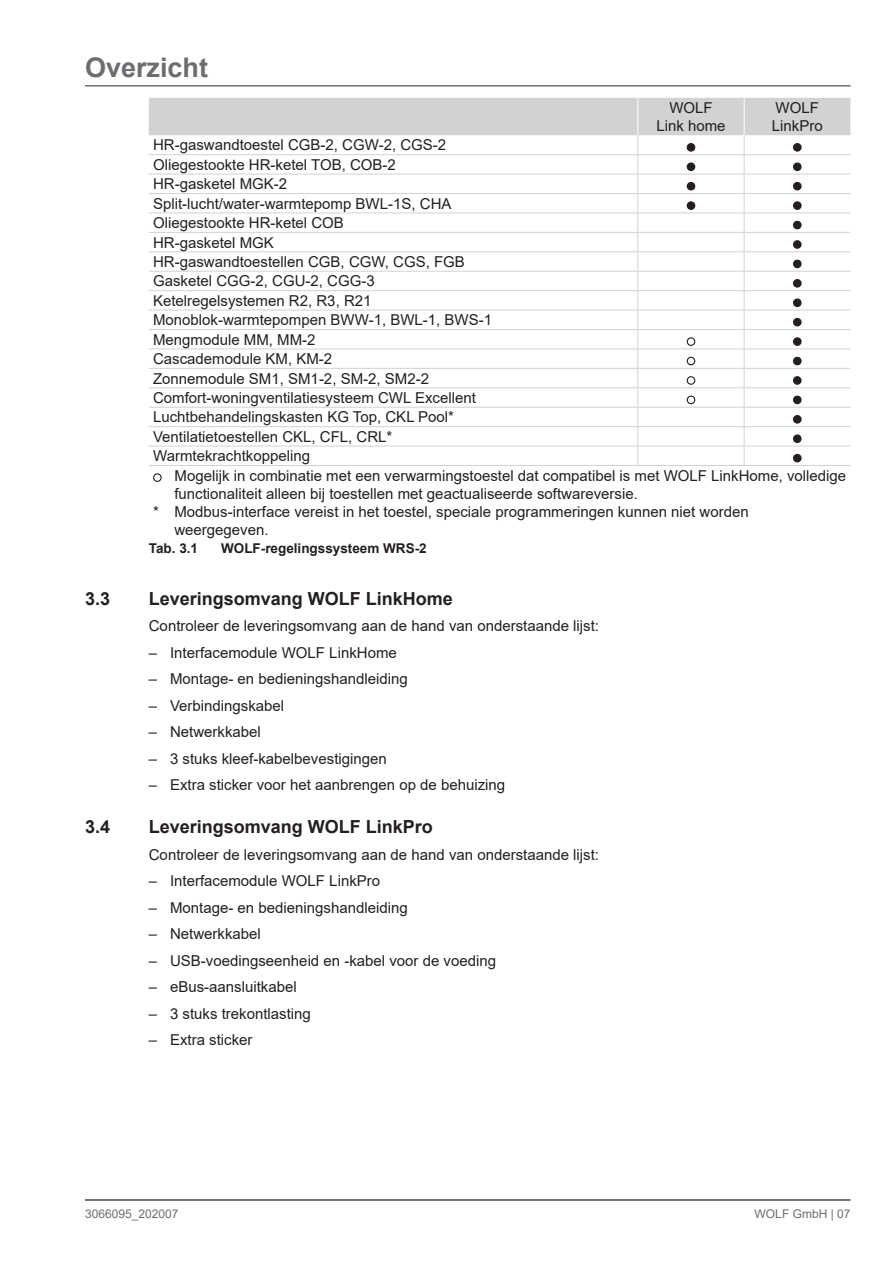
<style>
.page{position:relative;width:893px;height:1263px;background:#fff}
.page>*{position:absolute;margin:0;border:0;box-sizing:border-box;transform-origin:0 0}
.t1{font:700 27px "Arial";color:#6c6d70}
.t2{font:700 18px "Arial";color:#231f20}
.t3{font:15px/19.4px "Arial";color:#231f20}
.t4{font:700 13.5px "Arial";color:#231f20}
.t5{font:12px "Arial";color:#6c6d70}
</style>
<div class="page">
<hr style="left:85px;top:85px;width:765px;height:2px;background:#6c6d70">
<hr style="left:85px;top:1199px;width:765px;height:2px;background:#6c6d70">
<hr style="left:149px;top:465px;width:489px;height:1px;background:#d1d2d4">
<hr style="left:638px;top:465px;width:106px;height:1px;background:#d1d2d4">
<hr style="left:744px;top:465px;width:106px;height:1px;background:#d1d2d4">
<svg style="left:149px;top:98px;width:701px;height:367px"></svg>
<div style="left:687px;top:144px;width:8px;height:7px;background:#231f20;border-radius:50%"></div>
<div style="left:687px;top:143px;width:8px;height:9px;border:1px solid #231f20;border-radius:50%"></div>
<div style="left:793px;top:144px;width:8px;height:7px;background:#231f20;border-radius:50%"></div>
<div style="left:793px;top:143px;width:9px;height:9px;border:1px solid #231f20;border-radius:50%"></div>
<div style="left:687px;top:163px;width:8px;height:8px;background:#231f20;border-radius:50%"></div>
<div style="left:687px;top:162px;width:8px;height:9px;border:1px solid #231f20;border-radius:50%"></div>
<div style="left:793px;top:163px;width:8px;height:8px;background:#231f20;border-radius:50%"></div>
<div style="left:793px;top:162px;width:9px;height:9px;border:1px solid #231f20;border-radius:50%"></div>
<div style="left:687px;top:182px;width:8px;height:8px;background:#231f20;border-radius:50%"></div>
<div style="left:687px;top:182px;width:8px;height:8px;border:1px solid #231f20;border-radius:50%"></div>
<div style="left:793px;top:182px;width:8px;height:8px;background:#231f20;border-radius:50%"></div>
<div style="left:793px;top:182px;width:9px;height:8px;border:1px solid #231f20;border-radius:50%"></div>
<div style="left:687px;top:202px;width:8px;height:7px;background:#231f20;border-radius:50%"></div>
<div style="left:687px;top:201px;width:8px;height:9px;border:1px solid #231f20;border-radius:50%"></div>
<div style="left:793px;top:202px;width:8px;height:7px;background:#231f20;border-radius:50%"></div>
<div style="left:793px;top:201px;width:9px;height:9px;border:1px solid #231f20;border-radius:50%"></div>
<div style="left:793px;top:221px;width:8px;height:8px;background:#231f20;border-radius:50%"></div>
<div style="left:793px;top:221px;width:9px;height:8px;border:1px solid #231f20;border-radius:50%"></div>
<div style="left:793px;top:241px;width:8px;height:7px;background:#231f20;border-radius:50%"></div>
<div style="left:793px;top:240px;width:9px;height:9px;border:1px solid #231f20;border-radius:50%"></div>
<div style="left:793px;top:260px;width:8px;height:8px;background:#231f20;border-radius:50%"></div>
<div style="left:793px;top:260px;width:9px;height:8px;border:1px solid #231f20;border-radius:50%"></div>
<div style="left:793px;top:280px;width:8px;height:7px;background:#231f20;border-radius:50%"></div>
<div style="left:793px;top:279px;width:9px;height:9px;border:1px solid #231f20;border-radius:50%"></div>
<div style="left:793px;top:299px;width:8px;height:7px;background:#231f20;border-radius:50%"></div>
<div style="left:793px;top:298px;width:9px;height:9px;border:1px solid #231f20;border-radius:50%"></div>
<div style="left:793px;top:318px;width:8px;height:8px;background:#231f20;border-radius:50%"></div>
<div style="left:793px;top:318px;width:9px;height:8px;border:1px solid #231f20;border-radius:50%"></div>
<div style="left:687px;top:337px;width:8px;height:9px;border:1px solid #231f20;border-radius:50%"></div>
<div style="left:793px;top:338px;width:8px;height:7px;background:#231f20;border-radius:50%"></div>
<div style="left:793px;top:337px;width:9px;height:9px;border:1px solid #231f20;border-radius:50%"></div>
<div style="left:687px;top:357px;width:8px;height:8px;border:1px solid #231f20;border-radius:50%"></div>
<div style="left:793px;top:357px;width:8px;height:8px;background:#231f20;border-radius:50%"></div>
<div style="left:793px;top:357px;width:9px;height:8px;border:1px solid #231f20;border-radius:50%"></div>
<div style="left:687px;top:376px;width:8px;height:9px;border:1px solid #231f20;border-radius:50%"></div>
<div style="left:793px;top:377px;width:8px;height:7px;background:#231f20;border-radius:50%"></div>
<div style="left:793px;top:376px;width:9px;height:9px;border:1px solid #231f20;border-radius:50%"></div>
<div style="left:687px;top:396px;width:8px;height:8px;border:1px solid #231f20;border-radius:50%"></div>
<div style="left:793px;top:396px;width:8px;height:8px;background:#231f20;border-radius:50%"></div>
<div style="left:793px;top:396px;width:9px;height:8px;border:1px solid #231f20;border-radius:50%"></div>
<div style="left:793px;top:416px;width:8px;height:7px;background:#231f20;border-radius:50%"></div>
<div style="left:793px;top:415px;width:9px;height:9px;border:1px solid #231f20;border-radius:50%"></div>
<div style="left:793px;top:435px;width:8px;height:7px;background:#231f20;border-radius:50%"></div>
<div style="left:793px;top:434px;width:9px;height:9px;border:1px solid #231f20;border-radius:50%"></div>
<div style="left:793px;top:454px;width:8px;height:8px;background:#231f20;border-radius:50%"></div>
<div style="left:793px;top:454px;width:9px;height:8px;border:1px solid #231f20;border-radius:50%"></div>
<div style="left:153px;top:473px;width:9px;height:9px;border:1px solid #231f20;border-radius:50%"></div>
<h1 class="t1" style="left:85px;top:48px;width:125px">Overzicht</h1>
<p class="t3" style="left:656px;top:99px;width:71px;line-height:18px;text-align:center">WOLF<br>Link home</p>
<p class="t3" style="left:772px;top:99px;width:52px;line-height:18px">WOLF<br>LinkPro</p>
<p class="t3" style="left:153px;top:135px;width:340px">HR-gaswandtoestel CGB-2, CGW-2, CGS-2<br>Oliegestookte HR-ketel TOB, COB-2<br>HR-gasketel MGK-2<br>Split-lucht/water-warmtepomp BWL-1S, CHA Oliegestookte HR-ketel COB<br>HR-gasketel MGK<br>HR-gaswandtoestellen CGB, CGW, CGS, FGB Gasketel CGG-2, CGU-2, CGG-3<br>Ketelregelsystemen R2, R3, R21<br>Monoblok-warmtepompen BWW-1, BWL-1, BWS-1<br>Mengmodule MM, MM-2<br>Cascademodule KM, KM-2<br>Zonnemodule SM1, SM1-2, SM-2, SM2-2<br>Comfort-woningventilatiesysteem CWL Excellent Luchtbehandelingskasten KG Top, CKL Pool* Ventilatietoestellen CKL, CFL, CRL* Warmtekrachtkoppeling</p>
<p class="t3" style="left:174px;top:466px;width:673px">Mogelijk in combinatie met een verwarmingstoestel dat compatibel is met WOLF LinkHome, volledige</p>
<p class="t3" style="left:174px;top:484px;width:465px">functionaliteit alleen bij toestellen met geactualiseerde softwareversie.</p>
<p class="t3" style="left:153px;top:502px;width:597px">* Modbus-interface vereist in het toestel, speciale programmeringen kunnen niet worden</p>
<p class="t3" style="left:174px;top:520px;width:96px">weergegeven.</p>
<p class="t4" style="left:149px;top:539px;width:51px">Tab. 3.1</p>
<p class="t4" style="left:221px;top:539px;width:207px">WOLF-regelingssysteem WRS-2</p>
<p class="t2" style="left:85px;top:586px;width:27px">3.3</p>
<p class="t2" style="left:149px;top:586px;width:306px">Leveringsomvang WOLF LinkHome</p>
<p class="t3" style="left:149px;top:616px;width:452px">Controleer de leveringsomvang aan de hand van onderstaande lijst:</p>
<p class="t3" style="left:149px;top:643px;width:249px">– Interfacemodule WOLF LinkHome</p>
<p class="t3" style="left:149px;top:669px;width:260px">– Montage- en bedieningshandleiding</p>
<p class="t3" style="left:149px;top:696px;width:137px">– Verbindingskabel</p>
<p class="t3" style="left:149px;top:722px;width:114px">– Netwerkkabel</p>
<p class="t3" style="left:149px;top:749px;width:240px">– 3 stuks kleef-kabelbevestigingen</p>
<p class="t3" style="left:149px;top:775px;width:358px">– Extra sticker voor het aanbrengen op de behuizing</p>
<p class="t2" style="left:85px;top:814px;width:27px">3.4</p>
<p class="t2" style="left:149px;top:814px;width:286px">Leveringsomvang WOLF LinkPro</p>
<p class="t3" style="left:149px;top:845px;width:452px">Controleer de leveringsomvang aan de hand van onderstaande lijst:</p>
<p class="t3" style="left:149px;top:871px;width:233px">– Interfacemodule WOLF LinkPro</p>
<p class="t3" style="left:149px;top:898px;width:260px">– Montage- en bedieningshandleiding</p>
<p class="t3" style="left:149px;top:924px;width:114px">– Netwerkkabel</p>
<p class="t3" style="left:149px;top:951px;width:349px">– USB-voedingseenheid en -kabel voor de voeding</p>
<p class="t3" style="left:149px;top:977px;width:149px">– eBus-aansluitkabel</p>
<p class="t3" style="left:149px;top:1004px;width:164px">– 3 stuks trekontlasting</p>
<p class="t3" style="left:149px;top:1030px;width:105px">– Extra sticker</p>
<p class="t5" style="left:85px;top:1205px;width:95px">3066095_202007</p>
<p class="t5" style="left:755px;top:1205px;width:97px">WOLF GmbH | 07</p>
</div>
